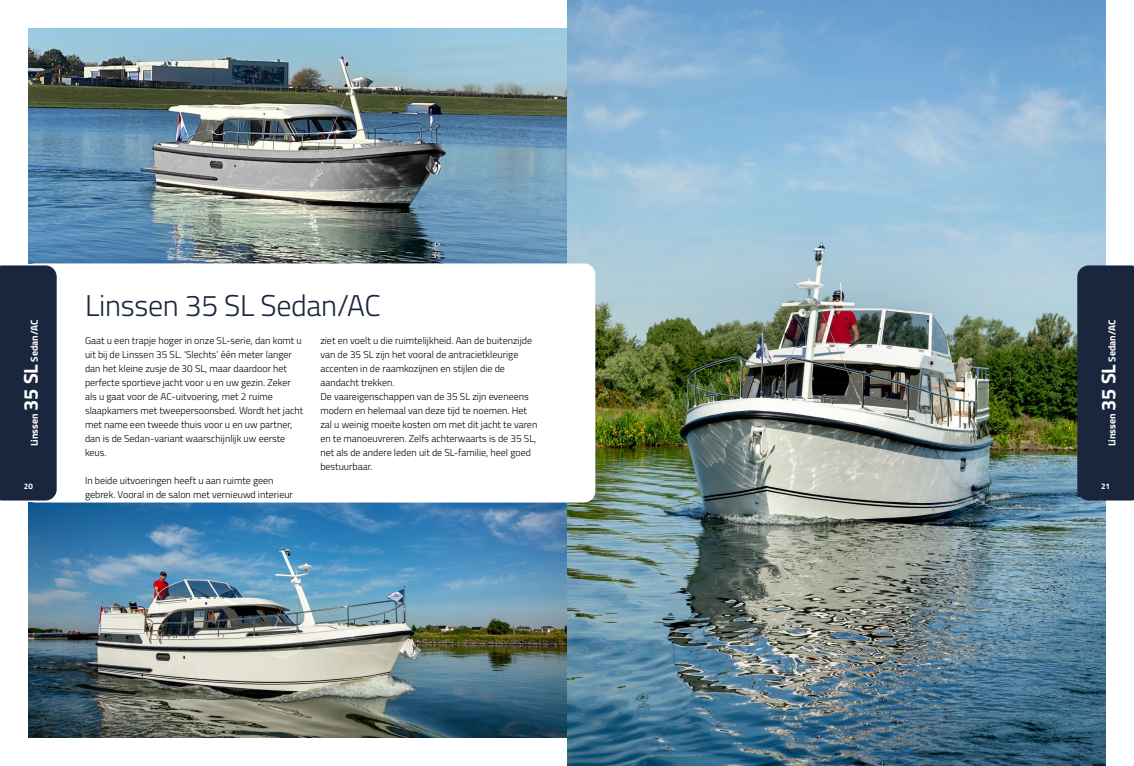
<style>
.page{position:relative;width:1134px;height:766px;background:#fff}
.page>*{position:absolute;margin:0;border:0;box-sizing:border-box;transform-origin:0 0}
.t1{font:300 30px "Titillium Web";letter-spacing:-.01em;color:#1a253e}
.t2{font:300 10px/14px "Titillium Web";color:#000}
.t3{font:700 10px "Titillium Web";color:#fff}
.t4{font:700 8px "Titillium Web";color:#fff}
.s1{font-size:20px}
</style>
<div class="page">
<img style="left:28px;top:502px;width:539px;height:235px">
<img style="left:28px;top:28px;width:539px;height:235px">
<img style="left:567px;top:0;width:539px;height:765px">
<div style="left:24px;top:263px;width:571px;height:239px;background:#fff;border-radius:11px"></div>
<div style="left:1077px;top:265px;width:57px;height:235px;background:#1a253e"></div>
<div style="left:0;top:265px;width:57px;height:235px;background:#1a253e"></div>
<h1 class="t1" style="left:85px;top:284px;width:297px">Linssen 35 SL Sedan/AC</h1>
<p class="t2" style="left:85px;top:333px;width:220px">Gaat u een trapje hoger in onze SL-serie, dan komt u uit bij de Linssen 35 SL. ‘Slechts’ één meter langer dan het kleine zusje de 30 SL, maar daardoor het perfecte sportieve jacht voor u en uw gezin. Zeker als u gaat voor de AC-uitvoering, met 2 ruime slaapkamers met tweepersoonsbed. Wordt het jacht met name een tweede thuis voor u en uw partner, dan is de Sedan-variant waarschijnlijk uw eerste keus.</p>
<p class="t2" style="left:85px;top:473px;width:209px">In beide uitvoeringen heeft u aan ruimte geen gebrek. Vooral in de salon met vernieuwd interieur</p>
<p class="t3" style="left:27px;top:446px;width:128px;rotate:-90deg">Linssen <span class="s1">35 SL</span> Sedan/AC</p>
<p class="t3" style="left:1104px;top:446px;width:128px;rotate:-90deg">Linssen <span class="s1">35 SL</span> Sedan/AC</p>
<p class="t2" style="left:320px;top:333px;width:218px">ziet en voelt u die ruimtelijkheid. Aan de buitenzijde van de 35 SL zijn het vooral de antracietkleurige accenten in de raamkozijnen en stijlen die de aandacht trekken.<br>De vaareigenschappen van de 35 SL zijn eveneens modern en helemaal van deze tijd te noemen. Het zal u weinig moeite kosten om met dit jacht te varen en te manoeuvreren. Zelfs achterwaarts is de 35 SL, net als de andere leden uit de SL-familie, heel goed bestuurbaar.</p>
<p class="t4" style="left:24px;top:480px;width:10px">20</p>
<p class="t4" style="left:1101px;top:480px;width:10px">21</p>
</div>
